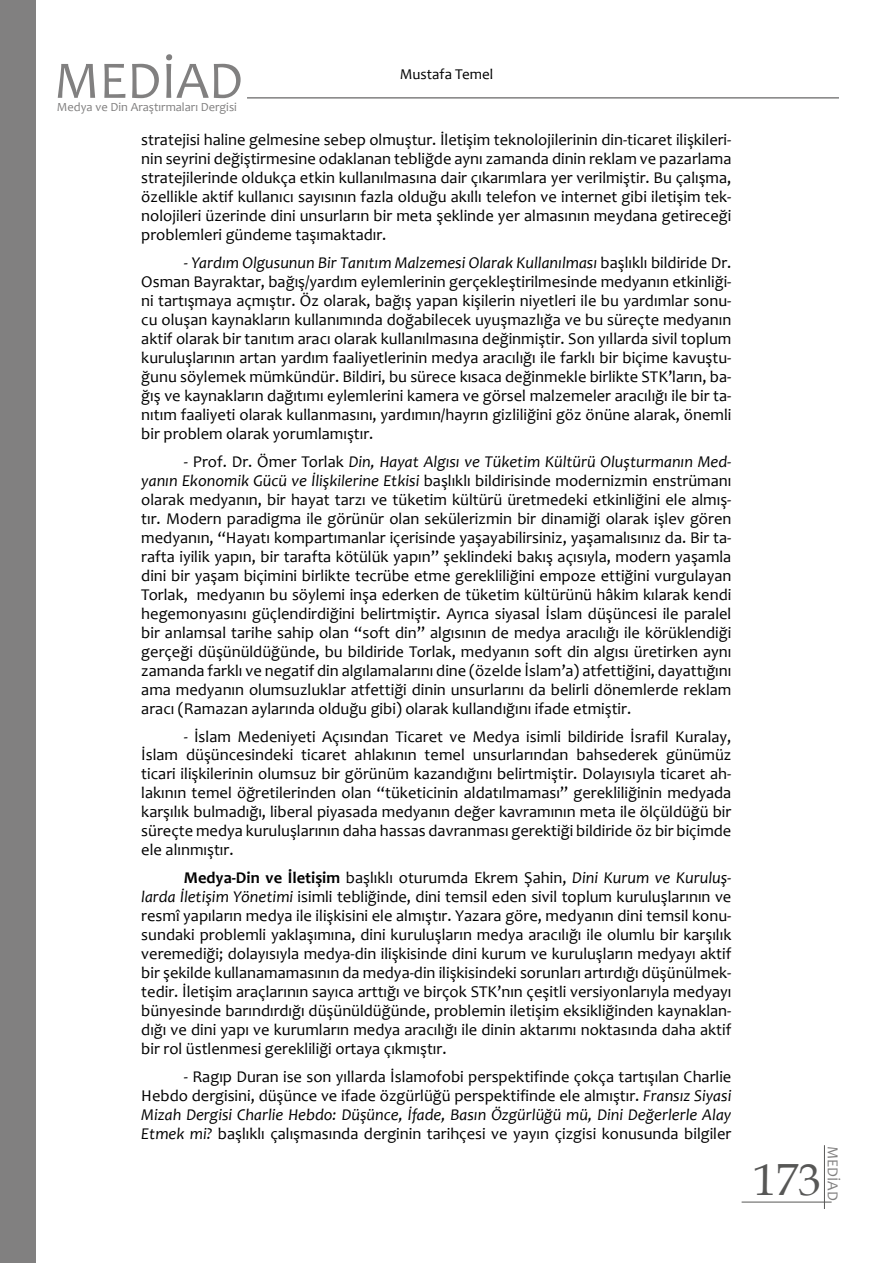
<style>
.page{position:relative;width:893px;height:1263px;background:#fff}
.page>*{position:absolute;margin:0;border:0;box-sizing:border-box;transform-origin:0 0}
.t1{font:53.25px "Candara";color:#818080}
.t2{font:45px "Book Antiqua";color:#575756}
.t3{font:16.5px/18.9px "Candara";color:#000;text-align:justify}
.t4{font:15.45px "Candara";color:#818080}
.t5{font:15px "Candara";color:#000}
.t6{font:12.45px "Candara";color:#818080}
.s1{font-style:italic}
.s2{font-weight:700}
</style>
<div class="page">
<hr style="left:824px;top:1145px;width:1px;height:64px;background:#575756">
<hr style="left:742px;top:1202px;width:90px;height:1px;background:#575756">
<hr style="left:247px;top:97px;width:592px;height:2px;background:#818080">
<div style="left:0;top:0;width:35px;height:1263px;background:#818080"></div>
<h1 class="t1" style="left:54px;top:47px;width:191px">MEDİAD</h1>
<p class="t6" style="left:57px;top:99px;width:181px">Medya ve Din Araştırmaları Dergisi</p>
<p class="t5" style="left:400px;top:65px;width:95px">Mustafa Temel</p>
<p class="t3" style="left:141px;top:130px;width:592px">stratejisi haline gelmesine sebep olmuştur. İletişim teknolojilerinin din-ticaret ilişkileri&shy;nin seyrini değiştirmesine odaklanan tebliğde aynı zamanda dinin reklam ve pazarlama stratejilerinde oldukça etkin kullanılmasına dair çıkarımlara yer verilmiştir. Bu çalışma, özellikle aktif kullanıcı sayısının fazla olduğu akıllı telefon ve internet gibi iletişim tek&shy;nolojileri üzerinde dini unsurların bir meta şeklinde yer almasının meydana getireceği problemleri gündeme taşımaktadır.</p>
<p class="t3" style="left:141px;top:253px;width:592px;text-indent:43px"><span class="s1">- Yardım Olgusunun Bir Tanıtım Malzemesi Olarak Kullanılması</span> başlıklı bildiride Dr.<br>Osman Bayraktar, bağış/yardım eylemlerinin gerçekleştirilmesinde medyanın etkinliği&shy;ni tartışmaya açmıştır. Öz olarak, bağış yapan kişilerin niyetleri ile bu yardımlar sonu&shy;cu oluşan kaynakların kullanımında doğabilecek uyuşmazlığa ve bu süreçte medyanın aktif olarak bir tanıtım aracı olarak kullanılmasına değinmiştir. Son yıllarda sivil toplum kuruluşlarının artan yardım faaliyetlerinin medya aracılığı ile farklı bir biçime kavuştu&shy;ğunu söylemek mümkündür. Bildiri, bu sürece kısaca değinmekle birlikte STK’ların, ba&shy;ğış ve kaynakların dağıtımı eylemlerini kamera ve görsel malzemeler aracılığı ile bir ta&shy;nıtım faaliyeti olarak kullanmasını, yardımın/hayrın gizliliğini göz önüne alarak, önemli bir problem olarak yorumlamıştır.</p>
<p class="t3" style="left:141px;top:452px;width:592px;text-indent:43px">- Prof. Dr. Ömer Torlak <span class="s1">Din, Hayat Algısı ve Tüketim Kültürü Oluşturmanın Med&shy;yanın Ekonomik Gücü ve İlişkilerine Etkisi</span> başlıklı bildirisinde modernizmin enstrümanı olarak medyanın, bir hayat tarzı ve tüketim kültürü üretmedeki etkinliğini ele almış&shy;tır. Modern paradigma ile görünür olan sekülerizmin bir dinamiği olarak işlev gören medyanın, “Hayatı kompartımanlar içerisinde yaşayabilirsiniz, yaşamalısınız da. Bir ta&shy;rafta iyilik yapın, bir tarafta kötülük yapın” şeklindeki bakış açısıyla, modern yaşamla dini bir yaşam biçimini birlikte tecrübe etme gerekliliğini empoze ettiğini vurgulayan Torlak, medyanın bu söylemi inşa ederken de tüketim kültürünü hâkim kılarak kendi hegemonyasını güçlendirdiğini belirtmiştir. Ayrıca siyasal İslam düşüncesi ile paralel bir anlamsal tarihe sahip olan “soft din” algısının de medya aracılığı ile körüklendiği gerçeği düşünüldüğünde, bu bildiride Torlak, medyanın soft din algısı üretirken aynı zamanda farklı ve negatif din algılamalarını dine (özelde İslam’a) atfettiğini, dayattığını ama medyanın olumsuzluklar atfettiği dinin unsurlarını da belirli dönemlerde reklam aracı (Ramazan aylarında olduğu gibi) olarak kullandığını ifade etmiştir.</p>
<p class="t3" style="left:141px;top:726px;width:592px;text-indent:43px"><span class="s1">-</span> İslam Medeniyeti Açısından Ticaret ve Medya isimli bildiride İsrafil Kuralay, İslam düşüncesindeki ticaret ahlakının temel unsurlarından bahsederek günümüz ticari ilişkilerinin olumsuz bir görünüm kazandığını belirtmiştir. Dolayısıyla ticaret ah&shy;lakının temel öğretilerinden olan “tüketicinin aldatılmaması” gerekliliğinin medyada karşılık bulmadığı, liberal piyasada medyanın değer kavramının meta ile ölçüldüğü bir süreçte medya kuruluşlarının daha hassas davranması gerektiği bildiride öz bir biçimde ele alınmıştır.</p>
<p class="t3" style="left:141px;top:868px;width:592px;text-indent:43px"><span class="s2">Medya-Din ve İletişim</span> başlıklı oturumda Ekrem Şahin, <span class="s1">Dini Kurum ve Kuruluş&shy;larda İletişim Yönetimi</span> isimli tebliğinde, dini temsil eden sivil toplum kuruluşlarının ve resmî yapıların medya ile ilişkisini ele almıştır. Yazara göre, medyanın dini temsil konu&shy;sundaki problemli yaklaşımına, dini kuruluşların medya aracılığı ile olumlu bir karşılık veremediği; dolayısıyla medya-din ilişkisinde dini kurum ve kuruluşların medyayı aktif bir şekilde kullanamamasının da medya-din ilişkisindeki sorunları artırdığı düşünülmek&shy;tedir. İletişim araçlarının sayıca arttığı ve birçok STK’nın çeşitli versiyonlarıyla medyayı bünyesinde barındırdığı düşünüldüğünde, problemin iletişim eksikliğinden kaynaklan&shy;dığı ve dini yapı ve kurumların medya aracılığı ile dinin aktarımı noktasında daha aktif bir rol üstlenmesi gerekliliği ortaya çıkmıştır.</p>
<p class="t3" style="left:141px;top:1067px;width:592px;text-indent:43px">- Ragıp Duran ise son yıllarda İslamofobi perspektifinde çokça tartışılan Charlie Hebdo dergisini, düşünce ve ifade özgürlüğü perspektifinde ele almıştır. <span class="s1">Fransız Siyasi Mizah Dergisi Charlie Hebdo: Düşünce, İfade, Basın Özgürlüğü mü, Dini Değerlerle Alay Etmek mi?</span> başlıklı çalışmasında derginin tarihçesi ve yayın çizgisi konusunda bilgiler</p>
<h2 class="t2" style="left:753px;top:1148px;width:69px">173</h2>
<p class="t4" style="left:842px;top:1146px;width:56px;rotate:90deg">MEDİAD</p>
</div>
